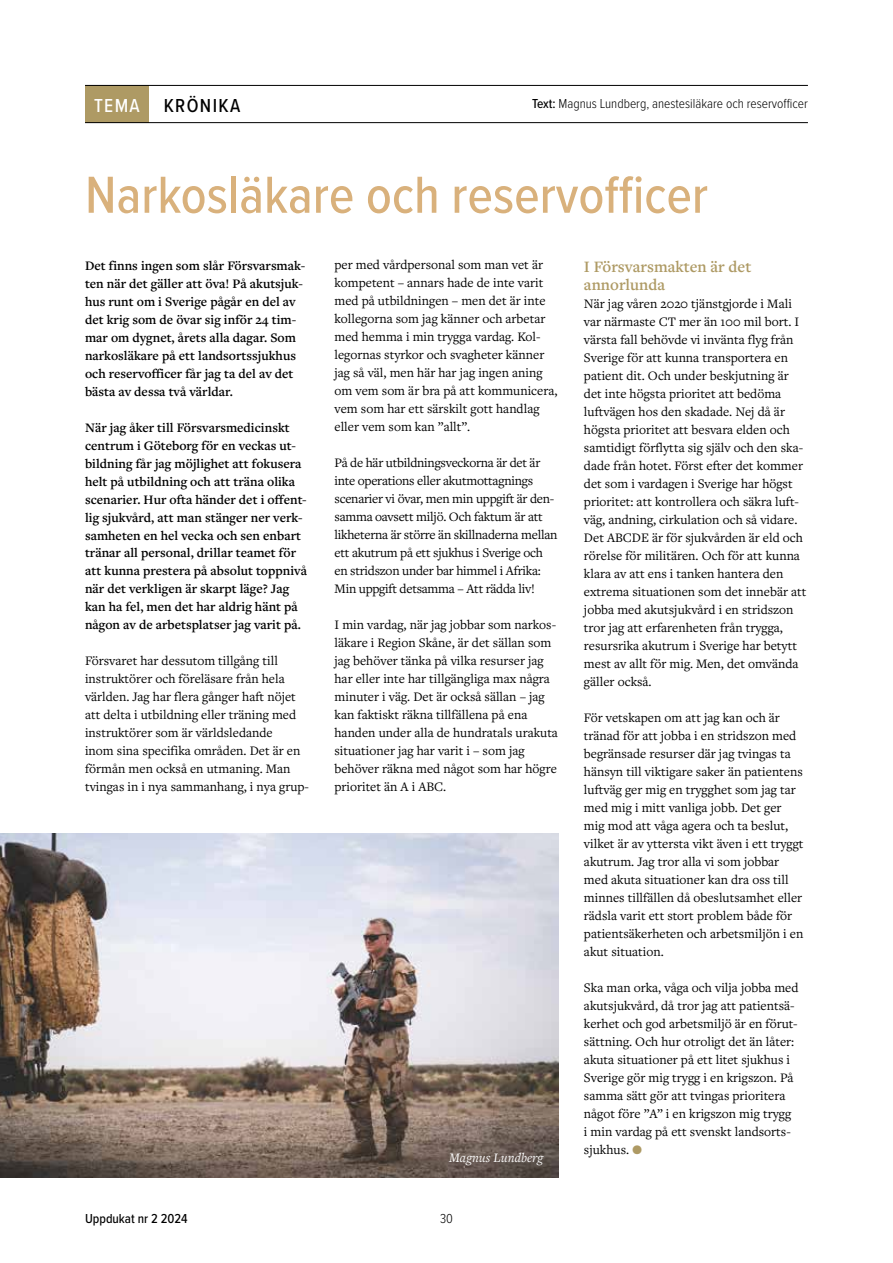
<style>
.page{position:relative;width:893px;height:1263px;background:#fff}
.page>*{position:absolute;margin:0;border:0;box-sizing:border-box;transform-origin:0 0}
.t1{font:500 54px "Proxima Nova Cond";color:#d9b17c}
.t2{font:500 19.5px "Proxima Nova Cond";letter-spacing:.07em;color:#000}
.t3{font:600 16.5px/18px "Freight Text Pro";color:#ae9a64}
.t4{font:13.5px/18px "Freight Text Pro";color:#000}
.t5{font:600 13.5px/18px "Freight Text Pro";color:#000}
.t6{font:13.5px/18px "Freight Text Pro";letter-spacing:-.02em;color:#000}
.t7{font:300 13.5px "Proxima Nova Cond";color:#000}
.t8{font:500 13.5px "Proxima Nova Cond";color:#000}
.t9{font:italic 13.5px "Freight Text Pro";color:#fff}
.s1{color:#fff}
.s2{font-weight:500}
.s3{color:#ae9a64}
</style>
<div class="page">
<div style="left:85px;top:85px;width:64px;height:38px;background:#ae9a64"></div>
<hr style="left:85px;top:122px;width:723px;height:1px;background:#000">
<hr style="left:85px;top:85px;width:723px;height:1px;background:#000">
<img style="left:0;top:833px;width:558px;height:345px">
<h2 class="t2" style="left:94px;top:91px;width:148px"><span class="s1">TEMA</span> KRÖNIKA</h2>
<p class="t7" style="left:532px;top:94px;width:277px"><span class="s2">Text:</span> Magnus Lundberg, anestesiläkare och reservofficer</p>
<h1 class="t1" style="left:85px;top:155px;width:624px">Narkosläkare och reservofficer</h1>
<p class="t5" style="left:85px;top:256px;width:222px">Det finns ingen som slår Försvarsmak&shy;ten när det gäller att öva! På akutsjuk&shy;hus runt om i Sverige pågår en del av det krig som de övar sig inför 24 tim&shy;mar om dygnet, årets alla dagar. Som narkosläkare på ett landsortssjukhus och reservofficer får jag ta del av det bästa av dessa två världar.</p>
<p class="t5" style="left:85px;top:418px;width:223px">När jag åker till Försvarsmedicinskt centrum i Göteborg för en veckas ut&shy;bildning får jag möjlighet att fokusera helt på utbildning och att träna olika scenarier. Hur ofta händer det i offent&shy;lig sjukvård, att man stänger ner verk&shy;samheten en hel vecka och sen enbart tränar all personal, drillar teamet för att kunna prestera på absolut toppnivå när det verkligen är skarpt läge? Jag kan ha fel, men det har aldrig hänt på någon av de arbetsplatser jag varit på.</p>
<p class="t4" style="left:85px;top:652px;width:225px">Försvaret har dessutom tillgång till instruktörer och föreläsare från hela världen. Jag har flera gånger haft nöjet att delta i utbildning eller träning med instruktörer som är världsledande<br>inom sina specifika områden. Det är en förmån men också en utmaning. Man tvingas in i nya sammanhang, i nya grup-</p>
<p class="t4" style="left:334px;top:256px;width:224px">per med vårdpersonal som man vet är kompetent – annars hade de inte varit med på utbildningen – men det är inte kollegorna som jag känner och arbetar med hemma i min trygga vardag. Kol&shy;legornas styrkor och svagheter känner jag så väl, men här har jag ingen aning om vem som är bra på att kommunicera, vem som har ett särskilt gott handlag eller vem som kan ”allt”.</p>
<p class="t6" style="left:334px;top:454px;width:224px">På de här utbildningsveckorna är det är inte operations eller akutmottagnings scenarier vi övar, men min uppgift är den&shy;samma oavsett miljö. Och faktum är att likheterna är större än skillnaderna mellan ett akutrum på ett sjukhus i Sverige och en stridszon under bar himmel i Afrika:<br>Min uppgift detsamma – Att rädda liv!</p>
<p class="t4" style="left:334px;top:616px;width:225px">I min vardag, när jag jobbar som narkos&shy;läkare i Region Skåne, är det sällan som jag behöver tänka på vilka resurser jag har eller inte har tillgängliga max några minuter i väg. Det är också sällan – jag kan faktiskt räkna tillfällena på ena handen under alla de hundratals urakuta situationer jag har varit i – som jag behöver räkna med något som har högre prioritet än A i ABC.</p>
<p class="t9" style="left:449px;top:1149px;width:96px">Magnus Lundberg</p>
<p class="t8" style="left:85px;top:1208px;width:104px">Uppdukat nr 2 2024</p>
<p class="t7" style="left:440px;top:1208px;width:14px">30</p>
<p class="t3" style="left:584px;top:257px;width:169px">I Försvarsmakten är det annorlunda</p>
<p class="t4" style="left:584px;top:294px;width:224px">När jag våren 2020 tjänstgjorde i Mali var närmaste CT mer än 100 mil bort. I värsta fall behövde vi invänta flyg från Sverige för att kunna transportera en patient dit. Och under beskjutning är det inte högsta prioritet att bedöma luftvägen hos den skadade. Nej då är högsta prioritet att besvara elden och samtidigt förflytta sig själv och den ska&shy;dade från hotet. Först efter det kommer det som i vardagen i Sverige har högst prioritet: att kontrollera och säkra luft&shy;väg, andning, cirkulation och så vidare.<br>Det ABCDE är för sjukvården är eld och rörelse för militären. Och för att kunna klara av att ens i tanken hantera den extrema situationen som det innebär att jobba med akutsjukvård i en stridszon tror jag att erfarenheten från trygga, resursrika akutrum i Sverige har betytt mest av allt för mig. Men, det omvända gäller också.</p>
<p class="t4" style="left:584px;top:708px;width:221px">För vetskapen om att jag kan och är tränad för att jobba i en stridszon med begränsade resurser där jag tvingas ta hänsyn till viktigare saker än patientens luftväg ger mig en trygghet som jag tar med mig i mitt vanliga jobb. Det ger mig mod att våga agera och ta beslut, vilket är av yttersta vikt även i ett tryggt akutrum. Jag tror alla vi som jobbar med akuta situationer kan dra oss till minnes tillfällen då obeslutsamhet eller rädsla varit ett stort problem både för patientsäkerheten och arbetsmiljön i en akut situation.</p>
<p class="t4" style="left:584px;top:978px;width:216px">Ska man orka, våga och vilja jobba med akutsjukvård, då tror jag att patientsä&shy;kerhet och god arbetsmiljö är en förut&shy;sättning. Och hur otroligt det än låter: akuta situationer på ett litet sjukhus i Sverige gör mig trygg i en krigszon. På samma sätt gör att tvingas prioritera något före ”A” i en krigszon mig trygg<br>i min vardag på ett svenskt landsorts&shy;sjukhus. <span class="s3">b</span></p>
</div>
